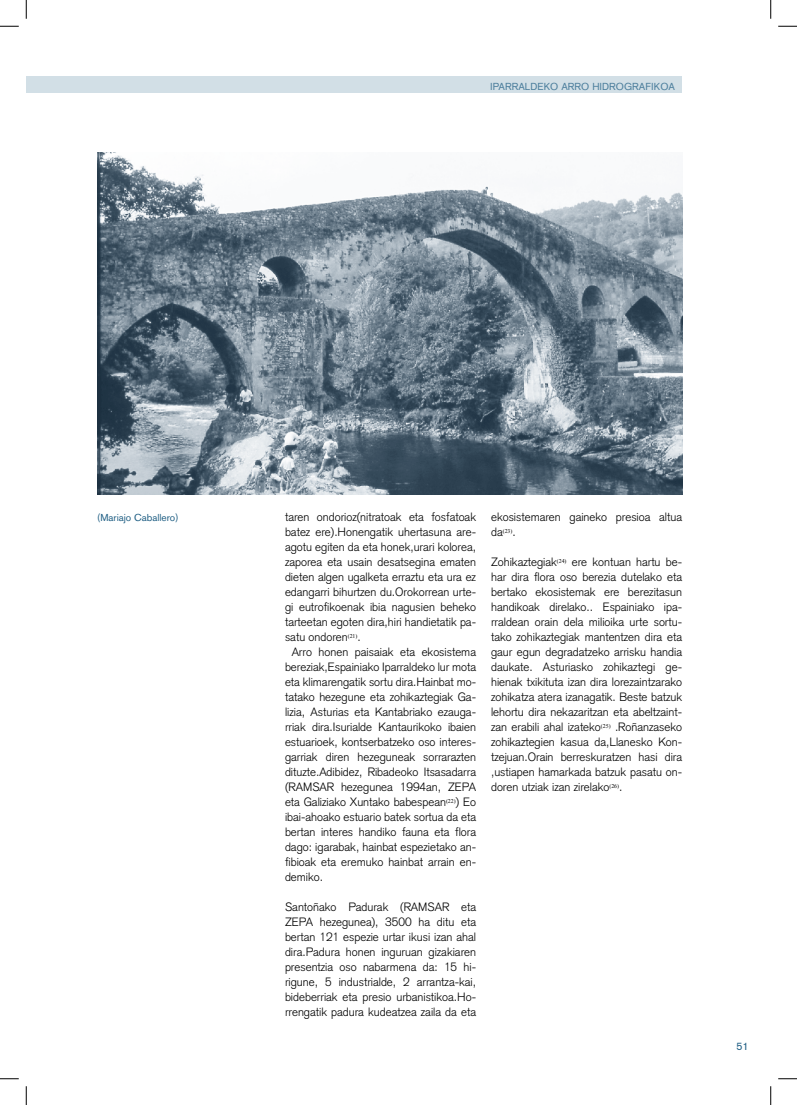
<style>
.page{position:relative;width:797px;height:1105px;background:#fff}
.page>*{position:absolute;margin:0;border:0;box-sizing:border-box;transform-origin:0 0}
.t1{font:300 11.88px/15px "Akzidenz Grotesk";color:#000;text-align:justify}
.t2{font:10.62px "Akzidenz Grotesk";color:#205f84}
.t3{font:10px "Akzidenz Grotesk";color:#4d7f9d}
.t4{font:10px "Akzidenz Grotesk BQ";color:#205f84}
.t5{font:5.88px "Times New Roman";color:#000}
.s1{font-family:"Akzidenz Grotesk";font-weight:300;font-size:11.88px}
</style>
<div class="page">
<div style="left:26px;top:76px;width:656px;height:16px;background:#d2dfe6"></div>
<img style="left:97px;top:152px;width:585px;height:342px">
<svg style="left:0;top:25px;width:19px;height:2px"></svg>
<svg style="left:778px;top:25px;width:19px;height:2px"></svg>
<svg style="left:0;top:1078px;width:19px;height:1px"></svg>
<svg style="left:778px;top:1078px;width:19px;height:1px"></svg>
<svg style="left:25px;top:0;width:2px;height:19px"></svg>
<svg style="left:25px;top:1086px;width:2px;height:19px"></svg>
<svg style="left:770px;top:0;width:1px;height:19px"></svg>
<svg style="left:770px;top:1086px;width:1px;height:19px"></svg>
<p class="t3" style="left:490px;top:80px;width:186px">IPARRALDEKO ARRO HIDROGRAFIKOA</p>
<p class="t4" style="left:97px;top:511px;width:83px">(Mariajo Caballero)</p>
<p class="t1" style="left:285px;top:510px;width:192px">taren ondorioz(nitratoak eta fosfatoak</p>
<p class="t1" style="left:285px;top:525px;width:192px">batez ere).Honengatik uhertasuna are-</p>
<p class="t1" style="left:285px;top:540px;width:192px">agotu egiten da eta honek,urari kolorea,</p>
<p class="t1" style="left:285px;top:555px;width:192px">zaporea eta usain desatsegina ematen</p>
<p class="t1" style="left:285px;top:570px;width:192px">dieten algen ugalketa erraztu eta ura ez</p>
<p class="t1" style="left:285px;top:585px;width:192px">edangarri bihurtzen du.Orokorrean urte-</p>
<p class="t1" style="left:285px;top:600px;width:192px">gi eutrofikoenak ibia nagusien beheko</p>
<p class="t1" style="left:285px;top:615px;width:192px">tarteetan egoten dira,hiri handietatik pa-</p>
<p class="t1" style="left:285px;top:630px;width:77px">satu ondoren<sup>(21)</sup>.</p>
<p class="t1" style="left:292px;top:645px;width:186px">Arro honen paisaiak eta ekosistema</p>
<p class="t1" style="left:285px;top:660px;width:192px">bereziak,Espainiako Iparraldeko lur mota</p>
<p class="t1" style="left:285px;top:675px;width:192px">eta klimarengatik sortu dira.Hainbat mo-</p>
<p class="t1" style="left:285px;top:690px;width:192px">tatako hezegune eta zohikaztegiak Ga-</p>
<p class="t1" style="left:285px;top:705px;width:192px">lizia, Asturias eta Kantabriako ezauga-</p>
<p class="t1" style="left:285px;top:720px;width:192px">rriak dira.Isurialde Kantaurikoko ibaien</p>
<p class="t1" style="left:285px;top:735px;width:192px">estuarioek, kontserbatzeko oso interes-</p>
<p class="t1" style="left:285px;top:750px;width:192px">garriak diren hezeguneak sorrarazten</p>
<p class="t1" style="left:285px;top:765px;width:192px">dituzte.Adibidez, Ribadeoko Itsasadarra</p>
<p class="t1" style="left:285px;top:780px;width:192px">(RAMSAR hezegunea 1994an, ZEPA</p>
<p class="t1" style="left:285px;top:795px;width:192px">eta Galiziako Xuntako babespean<sup>(22)</sup>) Eo</p>
<p class="t1" style="left:285px;top:810px;width:192px">ibai-ahoako estuario batek sortua da eta</p>
<p class="t1" style="left:285px;top:825px;width:192px">bertan interes handiko fauna eta flora</p>
<p class="t1" style="left:285px;top:840px;width:192px">dago: igarabak, hainbat espezietako an-</p>
<p class="t1" style="left:285px;top:855px;width:192px">fibioak eta eremuko hainbat arrain en-</p>
<p class="t1" style="left:285px;top:870px;width:40px">demiko.</p>
<p class="t1" style="left:285px;top:900px;width:192px">Santoñako Padurak (RAMSAR eta ZEPA hezegunea), 3500 ha ditu eta bertan 121 espezie urtar ikusi izan ahal dira.Padura honen inguruan gizakiaren presentzia oso nabarmena da: 15 hi&shy;rigune, 5 industrialde, 2 arrantza-kai, bideberriak eta presio urbanistikoa.Ho&shy;rrengatik padura kudeatzea zaila da eta</p>
<p class="t1" style="left:491px;top:510px;width:192px">ekosistemaren gaineko presioa altua</p>
<p class="t5" style="left:491px;top:528px;width:26px"><span class="s1">da</span>(23)<span class="s1">.</span></p>
<p class="t1" style="left:491px;top:555px;width:192px">Zohikaztegiak<sup>(24)</sup> ere kontuan hartu be&shy;har dira flora oso berezia dutelako eta bertako ekosistemak ere berezitasun handikoak direlako.. Espainiako ipa&shy;rraldean orain dela milioika urte sortu&shy;tako zohikaztegiak mantentzen dira eta gaur egun degradatzeko arrisku handia daukate. Asturiasko zohikaztegi ge&shy;hienak txikituta izan dira lorezaintzarako zohikatza atera izanagatik. Beste batzuk lehortu dira nekazaritzan eta abeltzaint&shy;zan erabili ahal izateko<sup>(25)</sup> .Roñanzaseko zohikaztegien kasua da,Llanesko Kon&shy;tzejuan.Orain berreskuratzen hasi dira ,ustiapen hamarkada batzuk pasatu on&shy;doren utziak izan zirelako<sup>(26)</sup>.</p>
<p class="t2" style="left:736px;top:1040px;width:13px">51</p>
</div>
